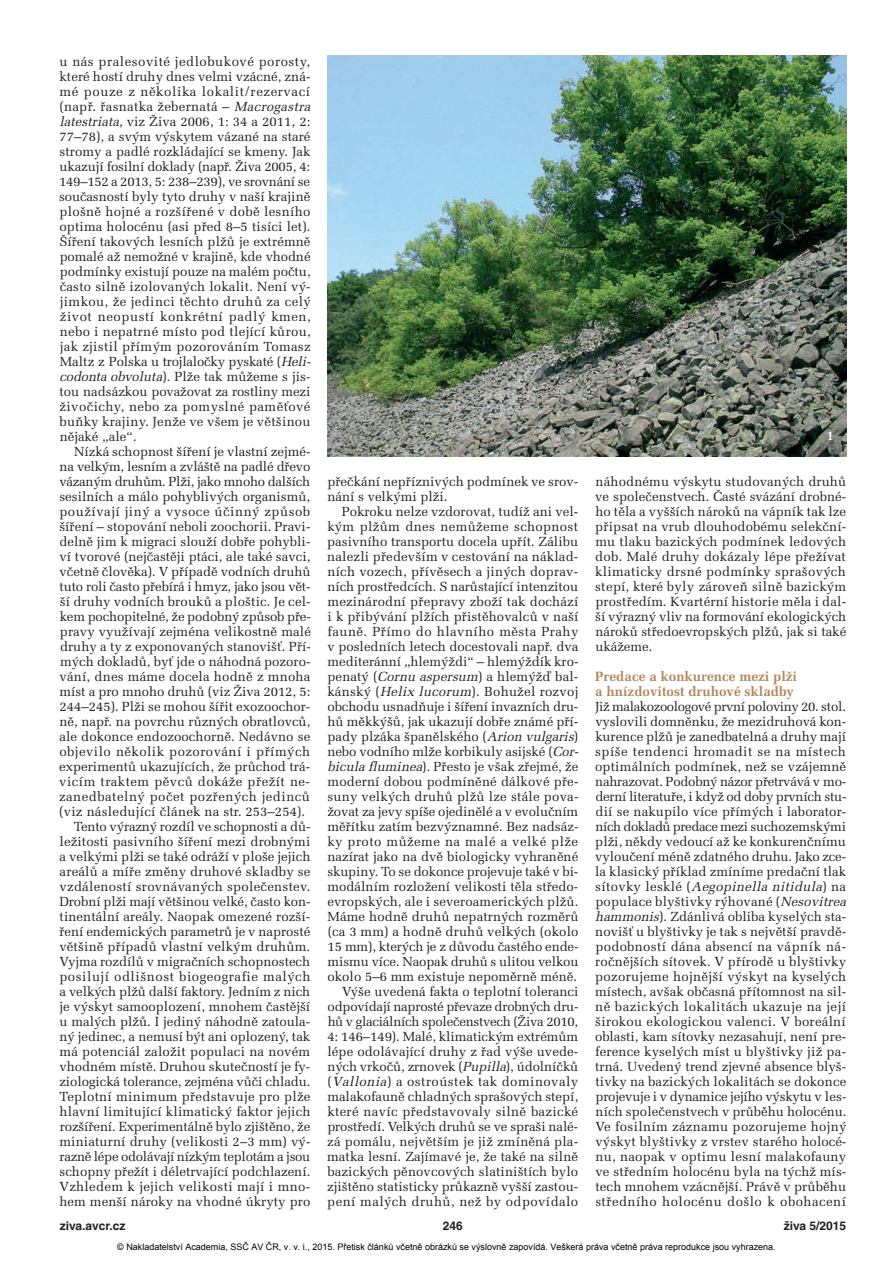
<style>
.page{position:relative;width:893px;height:1263px;background:#fff}
.page>*{position:absolute;margin:0;border:0;box-sizing:border-box;transform-origin:0 0}
.t1{font:700 13.5px/15px "Melior CE";color:#b0885d}
.t2{font:700 13.5px "Melior CE";color:#fff}
.t3{font:13.2px/15px "Melior CE";color:#231f20}
.t4{font:13.2px "Melior CE";letter-spacing:.035em;color:#231f20}
.t5{font:13.2px "Melior CE";letter-spacing:-.02em;color:#231f20}
.t6{font:13.2px "Melior CE";letter-spacing:.02em;color:#231f20}
.t7{font:13.2px "Melior CE";letter-spacing:.04em;color:#231f20}
.t8{font:700 12px "Helvetica CE";color:#231f20}
.t9{font:9px "Arial";color:#000}
.s1{font-style:italic}
</style>
<div class="page">
<img style="left:327px;top:55px;width:519px;height:401px">
<p class="t3" style="left:59px;top:56px;width:255px">u nás pralesovité jedlobukové porosty, které hostí druhy dnes velmi vzácné, zná&shy;mé pouze z několika lokalit/rezervací (např. řasnatka žebernatá – <span class="s1">Macrogastra latestria ta</span>, viz Živa 2006, 1: 34 a 2011, 2:<br>77–78), a svým výskytem vázané na staré stromy a padlé rozkládající se kmeny. Jak ukazují fosilní doklady (např. Živa 2005, 4:<br>149–152 a 2013, 5: 238–239), ve srovnání se současností byly tyto druhy v naší krajině plošně hojné a rozšířené v době lesního optima holocénu (asi před 8–5 tisíci let).<br>Šíření takových lesních plžů je extrémně pomalé až nemožné v krajině, kde vhodné podmínky existují pouze na malém počtu, často silně izolovaných lokalit. Není vý - jimkou, že jedinci těchto druhů za celý život neopustí konkrétní padlý kmen, nebo i nepatrné místo pod tlející kůrou, jak zjistil přímým pozorováním Tomasz Maltz z Polska u trojlaločky pyskaté (<span class="s1">Heli&shy;codonta obvo luta</span>). Plže tak můžeme s jis&shy;tou nadsázkou považovat za rostliny mezi živočichy, nebo za pomyslné paměťové buňky krajiny. Jenže ve všem je většinou nějaké „ale“.</p>
<p class="t3" style="left:74px;top:446px;width:238px">Nízká schopnost šíření je vlastní zejmé-</p>
<p class="t3" style="left:60px;top:461px;width:252px">na velkým, lesním a zvláště na padlé dřevo</p>
<p class="t5" style="left:59px;top:477px;width:252px">vázaným druhům. Plži, jako mnoho dalších</p>
<p class="t3" style="left:59px;top:491px;width:252px">sesilních a málo pohyblivých organismů,</p>
<p class="t7" style="left:59px;top:507px;width:252px">používají jiný a vysoce účinný způsob</p>
<p class="t3" style="left:59px;top:521px;width:252px">šíření – stopování neboli zoochorii. Pravi -</p>
<p class="t3" style="left:60px;top:536px;width:252px">delně jim k migraci slouží dobře pohybli-</p>
<p class="t3" style="left:60px;top:551px;width:252px">ví tvorové (nejčastěji ptáci, ale také savci,</p>
<p class="t3" style="left:60px;top:566px;width:252px">včetně člověka). V případě vodních druhů</p>
<p class="t3" style="left:60px;top:581px;width:252px">tuto roli často přebírá i hmyz, jako jsou vět-</p>
<p class="t3" style="left:60px;top:596px;width:252px">ší druhy vodních brouků a ploštic. Je cel-</p>
<p class="t3" style="left:60px;top:611px;width:252px">kem pochopitelné, že podobný způsob pře-</p>
<p class="t3" style="left:60px;top:626px;width:253px">pravy využívají zejména velikostně malé</p>
<p class="t3" style="left:60px;top:641px;width:252px">druhy a ty z exponovaných stanovišť. Pří-</p>
<p class="t3" style="left:60px;top:656px;width:252px">mých dokladů, byť jde o náhodná pozoro -</p>
<p class="t3" style="left:60px;top:671px;width:252px">vání, dnes máme docela hodně z mnoha</p>
<p class="t3" style="left:59px;top:686px;width:252px">míst a pro mnoho druhů (viz Živa 2012, 5:</p>
<p class="t3" style="left:59px;top:701px;width:252px">244–245). Plži se mohou šířit exozoochor-</p>
<p class="t3" style="left:59px;top:716px;width:252px">ně, např. na povrchu různých obratlovců,</p>
<p class="t3" style="left:59px;top:731px;width:252px">ale dokonce endozoochorně. Nedávno se</p>
<p class="t4" style="left:59px;top:747px;width:252px">objevilo několik pozorování i přímých</p>
<p class="t3" style="left:59px;top:761px;width:252px">experimentů ukazujících, že průchod trá-</p>
<p class="t4" style="left:59px;top:777px;width:252px">vicím traktem pěvců dokáže přežít ne -</p>
<p class="t4" style="left:59px;top:792px;width:252px">zanedbatelný počet pozřených jedinců</p>
<p class="t3" style="left:59px;top:806px;width:247px">(viz následující článek na str. 253–254).</p>
<p class="t3" style="left:74px;top:821px;width:238px">Tento výrazný rozdíl ve schopnosti a dů -</p>
<p class="t3" style="left:60px;top:836px;width:252px">ležitosti pasivního šíření mezi drobnými</p>
<p class="t3" style="left:60px;top:851px;width:252px">a velkými plži se také odráží v ploše jejich</p>
<p class="t3" style="left:60px;top:866px;width:252px">areálů a míře změny druhové skladby se</p>
<p class="t6" style="left:60px;top:882px;width:252px">vzdáleností srovnávaných společenstev.</p>
<p class="t3" style="left:60px;top:896px;width:252px">Drobní plži mají většinou velké, často kon-</p>
<p class="t3" style="left:60px;top:911px;width:252px">tinentální areály. Naopak omezené rozší-</p>
<p class="t3" style="left:59px;top:926px;width:252px">ření endemických parametrů je v naprosté</p>
<p class="t3" style="left:59px;top:941px;width:252px">většině případů vlastní velkým druhům.</p>
<p class="t3" style="left:59px;top:956px;width:252px">Vyjma rozdílů v migračních schopnostech</p>
<p class="t7" style="left:59px;top:972px;width:253px">posilují odlišnost biogeografie malých</p>
<p class="t3" style="left:60px;top:986px;width:252px">a velkých plžů další faktory. Jedním z nich</p>
<p class="t3" style="left:59px;top:1001px;width:252px">je výskyt samooplození, mnohem častější</p>
<p class="t3" style="left:59px;top:1016px;width:252px">u malých plžů. I jediný náhodně zatoula-</p>
<p class="t3" style="left:59px;top:1031px;width:252px">ný jedinec, a nemusí být ani oplozený, tak</p>
<p class="t3" style="left:59px;top:1046px;width:252px">má potenciál založit populaci na novém</p>
<p class="t3" style="left:59px;top:1061px;width:252px">vhodném místě. Druhou skutečností je fy -</p>
<p class="t3" style="left:59px;top:1076px;width:252px">ziologická tolerance, zejména vůči chladu.</p>
<p class="t3" style="left:60px;top:1091px;width:252px">Teplotní minimum představuje pro plže</p>
<p class="t3" style="left:60px;top:1106px;width:253px">hlavní limitující klimatický faktor jejich</p>
<p class="t3" style="left:60px;top:1121px;width:252px">rozšíření. Experimentálně bylo zjištěno, že</p>
<p class="t3" style="left:59px;top:1136px;width:253px">miniaturní druhy (velikosti 2–3 mm) vý -</p>
<p class="t5" style="left:60px;top:1152px;width:252px">razně lépe odolávají nízkým teplotám a jsou</p>
<p class="t3" style="left:59px;top:1166px;width:252px">schopny přežít i déletrvající podchlazení.</p>
<p class="t6" style="left:60px;top:1182px;width:252px">Vzhledem k jejich velikosti mají i mno-</p>
<p class="t3" style="left:59px;top:1196px;width:252px">hem menší nároky na vhodné úkryty pro</p>
<p class="t3" style="left:327px;top:476px;width:252px">přečkání nepříznivých podmínek ve srov&shy;nání s velkými plži.</p>
<p class="t3" style="left:327px;top:506px;width:255px;text-align:right">Pokroku nelze vzdorovat, tudíž ani vel&shy;kým plžům dnes nemůžeme schopnost pasivního transportu docela upřít. Zálibu nalezli především v cestování na náklad&shy;ních vozech, přívěsech a jiných doprav&shy;ních prostředcích. S narůstající intenzitou mezinárodní přepravy zboží tak dochází i k přibývání plžích přistěhovalců v naší fauně. Přímo do hlavního města Prahy v posledních letech docestovali např. dva mediteránní „hlemýždi“ – hlemýždík kro&shy;penatý (<span class="s1">Cornu aspersum</span>) a hlemýžď bal&shy;kánský (<span class="s1">Helix lucorum</span>). Bohužel rozvoj obchodu usnadňuje i šíření invazních dru&shy;hů měkkýšů, jak ukazují dobře známé pří&shy;pady plzáka španělského (<span class="s1">Arion vulgaris</span>) nebo vodního mlže korbikuly asijské (<span class="s1">Cor&shy;bicula fluminea</span>). Přesto je však zřejmé, že moderní dobou podmíněné dálkové pře&shy;suny velkých druhů plžů lze stále pova&shy;žovat za jevy spíše ojedinělé a v evolučním měřítku zatím bezvýznamné. Bez nadsáz&shy;ky proto můžeme na malé a velké plže nazírat jako na dvě biologicky vyhraněné skupiny. To se dokonce projevuje také v bi - modálním rozložení velikosti těla středo&shy;evropských, ale i severoamerických plžů.<br>Máme hodně druhů nepatrných rozměrů (ca 3 mm) a hodně druhů velkých (okolo 15 mm), kterých je z důvodu častého ende&shy;mismu více. Naopak druhů s ulitou velkou okolo 5–6 mm existuje nepoměrně méně.<br>Výše uvedená fakta o teplotní toleranci odpovídají naprosté převaze drobných dru&shy;hů v glaciálních společenstvech (Živa 2010, 4: 146–149). Malé, klimatickým extrémům lépe odolávající druhy z řad výše uvede&shy;ných vrkočů, zrnovek (<span class="s1">Pupilla</span>), údolníčků (<span class="s1">Vallonia</span>) a ostroústek tak dominovaly malakofauně chladných sprašových stepí, které navíc představovaly silně bazické prostředí. Velkých druhů se ve spraši nalé&shy;zá pomálu, největším je již zmíněná pla&shy;matka lesní. Zajímavé je, že také na silně bazických pěnovcových slatiništích bylo zjištěno statisticky průkazně vyšší zastou&shy;pení malých druhů, než by odpovídalo</p>
<p class="t2" style="left:826px;top:431px;width:9px">1</p>
<p class="t3" style="left:595px;top:476px;width:253px;text-align:justify">náhodnému výskytu studovaných druhů ve společenstvech. Časté svázání drobné&shy;ho těla a vyšších nároků na vápník tak lze připsat na vrub dlouhodobému selekční&shy;mu tlaku bazických podmínek ledových dob. Malé druhy dokázaly lépe přežívat klimaticky drsné podmínky sprašových stepí, které byly zároveň silně bazickým prostředím. Kvartérní historie měla i dal&shy;ší výrazný vliv na formování ekologických nároků středoevropských plžů, jak si také ukážeme.</p>
<p class="t1" style="left:595px;top:671px;width:203px">Predace a konkurence mezi plži a hnízdovitost druhové skladby</p>
<p class="t3" style="left:595px;top:701px;width:255px">Již malakozoologové první poloviny 20. stol. vyslovili domněnku, že mezidruhová kon&shy;kurence plžů je zanedbatelná a druhy mají spíše tendenci hromadit se na místech optimálních podmínek, než se vzájemně nahrazovat. Podobný názor přetrvává v mo - derní literatuře, i když od doby prvních stu&shy;dií se nakupilo více přímých i laborator&shy;ních dokladů predace mezi suchozemskými plži, někdy vedoucí až ke konkurenčnímu vyloučení méně zdatného druhu. Jako zce&shy;la klasický příklad zmíníme predační tlak s í t o v k y l e s k l é ( <span class="s1">Aegopinella nitidula</span>) n a populace blyštivky rýhované (<span class="s1">Nesovitrea hammonis</span>). Zdánlivá obliba kyselých sta&shy;novišť u blyštivky je tak s největší pravdě - podobností dána absencí na vápník ná - ročnějších sítovek. V přírodě u blyštivky pozorujeme hojnější výskyt na kyselých místech, avšak občasná přítomnost na sil&shy;ně bazických lokalitách ukazuje na její širokou ekologickou valenci. V boreální oblasti, kam sítovky nezasahují, není pre - ference kyselých míst u blyštivky již pa - trná. Uvedený trend zjevné absence blyš&shy;tivky na bazických lokalitách se dokonce projevuje i v dynamice jejího výskytu v les&shy;ních společenstvech v průběhu holocénu.<br>Ve fosilním záznamu pozorujeme hojný výskyt blyštivky z vrstev starého holocé&shy;nu, naopak v optimu lesní malakofauny ve středním holocénu byla na týchž mís&shy;tech mnohem vzácnější. Právě v průběhu středního holocénu došlo k obohacení</p>
<p class="t8" style="left:60px;top:1221px;width:67px">ziva.avcr.cz</p>
<p class="t8" style="left:443px;top:1221px;width:22px">246</p>
<p class="t8" style="left:784px;top:1221px;width:64px">živa 5/2015</p>
<p class="t9" style="left:117px;top:1241px;width:660px">© Nakladatelství Academia, SSČ AV ČR, v. v. i., 2015. Přetisk článků včetně obrázků se výslovně zapovídá. Veškerá práva včetně práva reprodukce jsou vyhrazena.</p>
</div>
